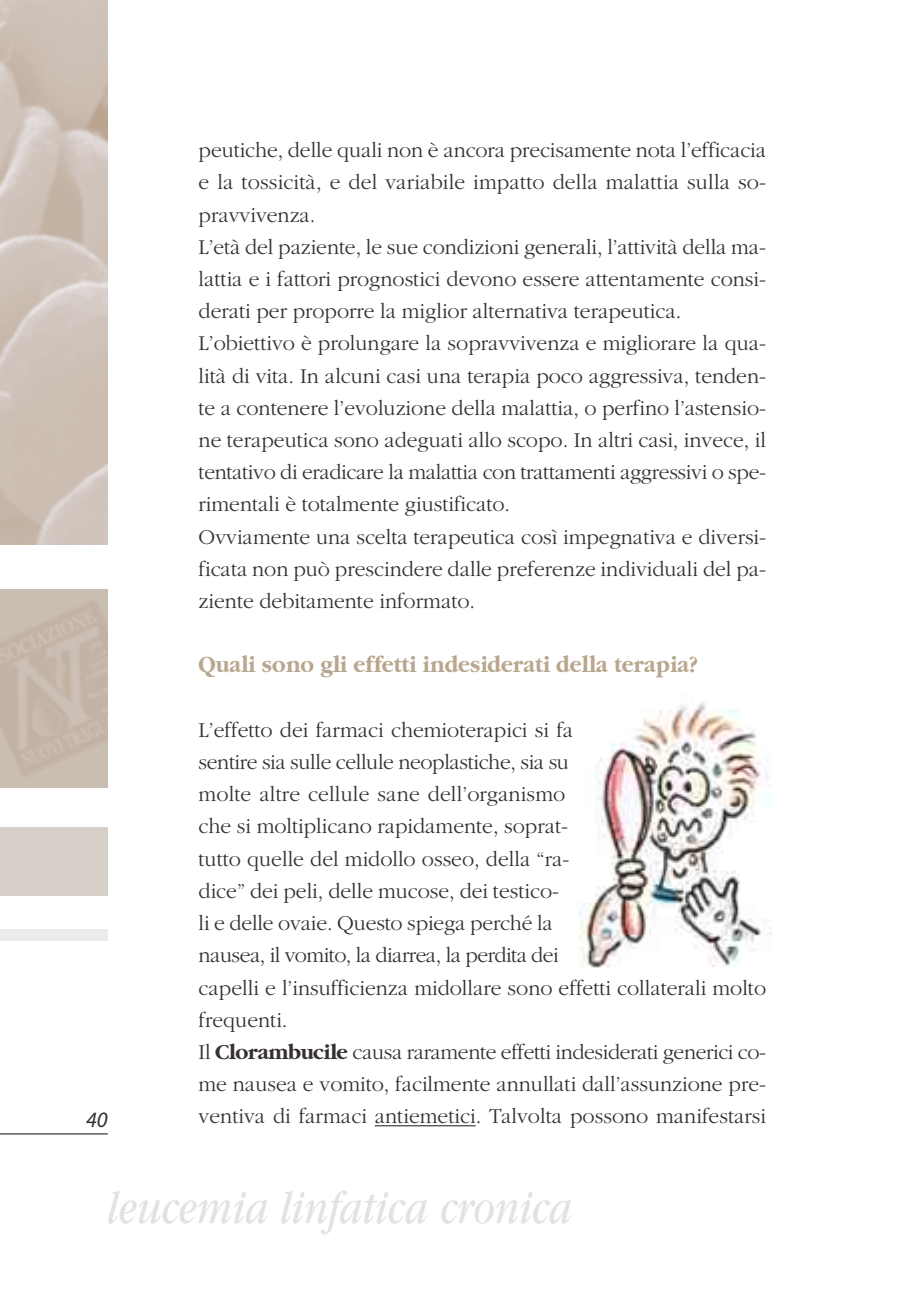
<style>
.page{position:relative;width:908px;height:1304px;background:#fff}
.page>*{position:absolute;margin:0;border:0;box-sizing:border-box;transform-origin:0 0}
.t1{font:italic 50px "Garamond";color:#e5e1e0;scale:.8 1}
.t2{font:700 24px "Garamond";color:#b8a78e;scale:.94 1}
.t3{font:300 22px/32.2px "Garamond";color:#352f30}
.t4{font:italic 22px "Myriad";color:#352f30}
.s1{font-weight:700}
</style>
<div class="page">
<img style="left:579px;top:702px;width:193px;height:266px">
<hr style="left:374px;top:1125px;width:101px;height:1px;background:#352f30">
<hr style="left:0;top:1133px;width:108px;height:1px;background:#352f30">
<img style="left:0;top:0;width:108px;height:544px">
<div style="left:0;top:590px;width:108px;height:198px;background:#c9beb1"></div>
<div style="left:0;top:828px;width:108px;height:68px;background:#d6cfc8"></div>
<div style="left:0;top:930px;width:108px;height:11px;background:#edeaea"></div>
<p class="t3" style="left:198px;top:136px;width:568px">peutiche, delle quali non è ancora precisamente nota l’efficacia e la tossicità, e del variabile impatto della malattia sulla so&shy;pravvivenza.<br>L’età del paziente, le sue condizioni generali, l’attività della ma&shy;lattia e i fattori prognostici devono essere attentamente consi&shy;derati per proporre la miglior alternativa terapeutica.<br>L’obiettivo è prolungare la sopravvivenza e migliorare la qua&shy;lità di vita. In alcuni casi una terapia poco aggressiva, tenden&shy;te a contenere l’evoluzione della malattia, o perfino l’astensio&shy;ne terapeutica sono adeguati allo scopo. In altri casi, invece, il tentativo di eradicare la malattia con trattamenti aggressivi o spe&shy;rimentali è totalmente giustificato.<br>Ovviamente una scelta terapeutica così impegnativa e diversi&shy;ficata non può prescindere dalle preferenze individuali del pa&shy;ziente debitamente informato.</p>
<p class="t2" style="left:198px;top:656px;width:533px">Quali sono gli effetti indesiderati della terapia?</p>
<p class="t3" style="left:198px;top:716px;width:568px">L’effetto dei farmaci chemioterapici si fa<br>sentire sia sulle cellule neoplastiche, sia su<br>molte altre cellule sane dell’organismo<br>che si moltiplicano rapidamente, soprat-<br>tutto quelle del midollo osseo, della “ra-<br>dice” dei peli, delle mucose, dei testico-<br>li e delle ovaie. Questo spiega perché la<br>nausea, il vomito, la diarrea, la perdita dei<br>capelli e l’insufficienza midollare sono effetti collaterali molto frequenti.<br>Il <span class="s1">Clorambucile</span> causa raramente effetti indesiderati generici co&shy;me nausea e vomito, facilmente annullati dall’assunzione pre-</p>
<p class="t4" style="left:86px;top:1111px;width:23px">40</p>
<p class="t3" style="left:198px;top:1102px;width:568px">ventiva di farmaci antiemetici. Talvolta possono manifestarsi</p>
<h1 class="t1" style="left:108px;top:1191px;width:582px">leucemia linfatica cronica</h1>
</div>
